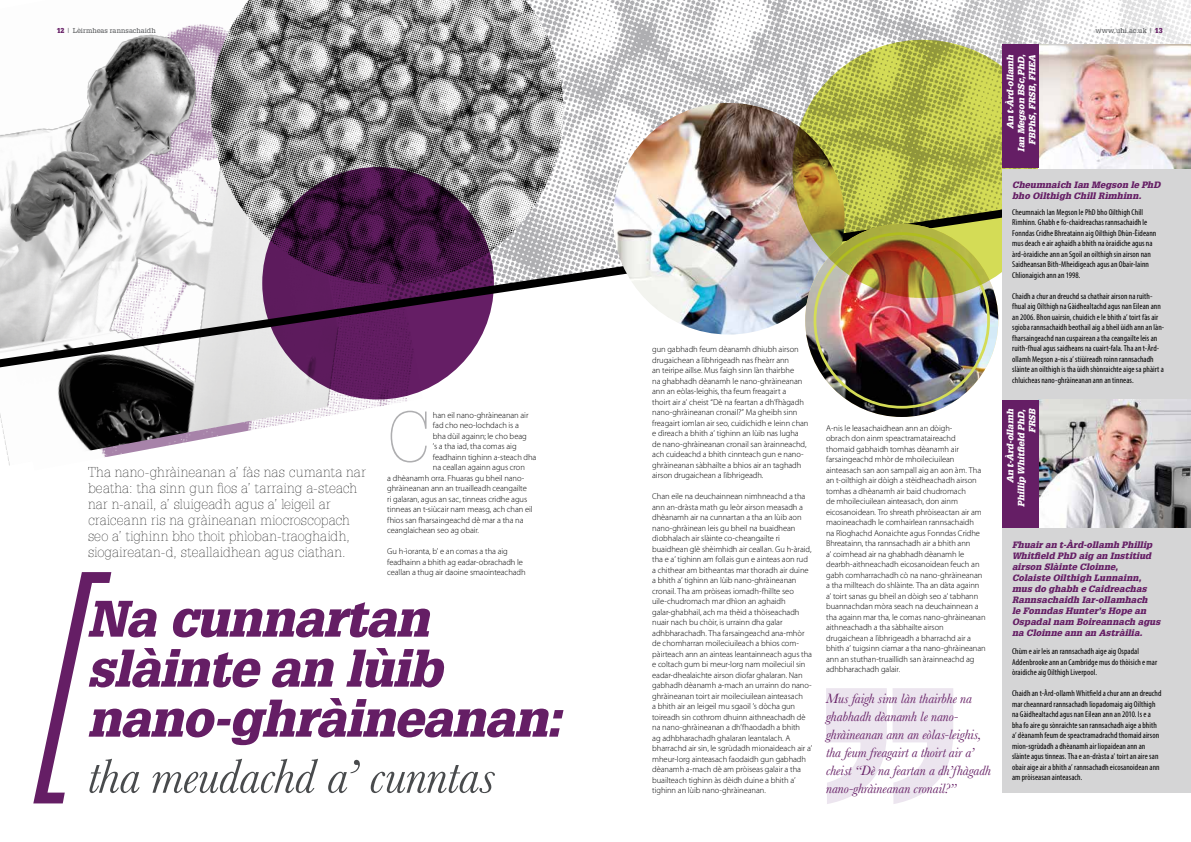
<style>
.page{position:relative;width:1191px;height:842px;background:#fff}
.page>*{position:absolute;margin:0;border:0;box-sizing:border-box;transform-origin:0 0}
.t1{font:100 70px "Glypha LT Std";color:#aeaeb0}
.t2{font:italic 900 50px/50px "Glypha LT Std";letter-spacing:-.015em;color:#651e65}
.t3{font:italic 50px "Baskerville";letter-spacing:-.01em;color:#494b4d}
.t4{font:100 14px/16px "Glypha LT Std";letter-spacing:.005em;color:#000}
.t5{font:italic 14px/18px "Baskerville";color:#651e65}
.t6{font:italic 900 9px/11px "Glypha LT Std";letter-spacing:.015em;color:#651e65}
.t7{font:italic 900 9px/11px "Glypha LT Std";letter-spacing:-.01em;color:#fff;text-align:right}
.t8{font:300 8.5px/10.5px "Myriad Pro";letter-spacing:-.01em;color:#000}
.t9{font:condensed 8.5px/10.5px "Myriad Pro";letter-spacing:.01em;color:#000}
.t10{font:7px "Glypha LT Std";letter-spacing:.015em;color:#494b4d}
.s1{font-weight:900;color:#651e65}
</style>
<div class="page">
<img style="left:0;top:24px;width:353px;height:442px">
<img style="left:563px;top:0;width:628px;height:204px">
<svg style="left:892px;top:688px;width:61px;height:116px"></svg>
<svg style="left:826px;top:688px;width:60px;height:116px"></svg>
<svg style="left:33px;top:572px;width:78px;height:231px"></svg>
<svg style="left:0;top:204px;width:999px;height:177px"></svg>
<img style="left:613px;top:103px;width:231px;height:231px;border-radius:116px">
<img style="left:805px;top:224px;width:193px;height:193px;border-radius:97px">
<img style="left:783px;top:31px;width:279px;height:276px">
<img style="left:211px;top:0;width:352px;height:284px">
<svg style="left:262px;top:167px;width:232px;height:232px;background:#4b164b"></svg>
<div style="left:1002px;top:169px;width:189px;height:623px;background:#d5d5d6"></div>
<img style="left:1038px;top:400px;width:153px;height:127px">
<div style="left:1002px;top:400px;width:36px;height:127px;background:#651e65"></div>
<img style="left:1038px;top:44px;width:153px;height:124px">
<div style="left:1002px;top:44px;width:36px;height:124px;background:#651e65"></div>
<p class="t10" style="left:57px;top:27px;width:100px"><span class="s1">12</span> | Lèirmheas rannsachaidh</p>
<h1 class="t1" style="left:387px;top:396px;width:44px">C</h1>
<p class="t8" style="left:433px;top:410px;width:97px">han eil nano-ghràineanan air</p>
<p class="t8" style="left:433px;top:420px;width:88px">fad cho neo-lochdach is a</p>
<p class="t8" style="left:433px;top:431px;width:95px">bha dùil againn; le cho beag</p>
<p class="t8" style="left:433px;top:441px;width:85px">’s a tha iad, tha comas aig</p>
<p class="t8" style="left:433px;top:452px;width:105px">feadhainn tighinn a-steach dha</p>
<p class="t8" style="left:433px;top:462px;width:94px">na ceallan againn agus cron</p>
<p class="t8" style="left:387px;top:473px;width:139px">a dhèanamh orra. Fhuaras gu bheil nano-</p>
<p class="t8" style="left:387px;top:483px;width:141px">ghràineanan ann an truailleadh ceangailte</p>
<p class="t8" style="left:387px;top:494px;width:141px">ri galaran, agus an sac, tinneas cridhe agus</p>
<p class="t8" style="left:387px;top:504px;width:147px">tinneas an t-siùcair nam measg, ach chan eil</p>
<p class="t8" style="left:387px;top:515px;width:138px">fhios san fharsaingeachd dè mar a tha na</p>
<p class="t8" style="left:387px;top:525px;width:93px">ceanglaichean seo ag obair.</p>
<p class="t8" style="left:387px;top:546px;width:140px">Gu h-ìoranta, b’ e an comas a tha aig feadhainn a bhith ag eadar-obrachadh le ceallan a thug air daoine smaointeachadh</p>
<h2 class="t2" style="left:87px;top:594px;width:474px">Na cunnartan slàinte an lùib nano-ghràineanan:</h2>
<p class="t4" style="left:88px;top:465px;width:279px">Tha nano-ghràineanan a’ fàs nas cumanta nar beatha: tha sinn gun fios a’ tarraing a-steach nar n-anail, a’ sluigeadh agus a’ leigeil ar craiceann ris na gràineanan miocroscopach seo a’ tighinn bho thoit phìoban-traoghaidh, siogaireatan-d, steallaidhean agus ciathan.</p>
<h2 class="t3" style="left:87px;top:743px;width:409px">tha meudachd a’ cunntas</h2>
<p class="t8" style="left:652px;top:344px;width:158px">gun gabhadh feum dèanamh dhiubh airson drugaichean a lìbhrigeadh nas fheàrr ann<br>an teiripe aillse. Mus faigh sinn làn thairbhe<br>na ghabhadh dèanamh le nano-ghràineanan ann an eòlas-leighis, tha feum freagairt a<br>thoirt air a’ cheist “Dè na feartan a dh’fhàgadh nano-ghràineanan cronail?” Ma gheibh sinn freagairt iomlan air seo, cuidichidh e leinn chan e dìreach a bhith a’ tighinn an lùib nas lugha de nano-ghràineanan cronail san àrainneachd, ach cuideachd a bhith cinnteach gun e nano&shy;ghràineanan sàbhailte a bhios air an taghadh airson drugaichean a lìbhrigeadh.</p>
<p class="t8" style="left:652px;top:491px;width:161px">Chan eile na deuchainnean nimhneachd a tha ann an-dràsta math gu leòr airson measadh a dhèanamh air na cunnartan a tha an lùib aon nano-ghràinean leis gu bheil na buaidhean dìobhalach air slàinte co-cheangailte ri buaidhean glè shèimhidh air ceallan. Gu h-àraid, tha e a’ tighinn am follais gun e ainteas aon rud a chithear am bitheantas mar thoradh air duine a bhith a’ tighinn an lùib nano-ghràineanan cronail. Tha am pròiseas iomadh-fhillte seo uile-chudromach mar dhìon an aghaidh galar-ghabhail, ach ma thèid a thòiseachadh nuair nach bu chòir, is urrainn dha galar adhbharachadh. Tha farsaingeachd ana-mhòr de chomharran moileciuileach a bhios com&shy;pàirteach ann an ainteas leantainneach agus tha e coltach gum bi meur-lorg nam moileciuil sin eadar-dhealaichte airson diofar ghalaran. Nan gabhadh dèanamh a-mach an urrainn do nano&shy;ghràineanan toirt air moileciuilean ainteasach<br>a bhith air an leigeil mu sgaoil ’s dòcha gun toireadh sin cothrom dhuinn aithneachadh dè na nano-ghràineanan a dh’fhaodadh a bhith<br>ag adhbharachadh ghalaran leantalach. A bharrachd air sin, le sgrùdadh mionaideach air a’ mheur-lorg ainteasach faodaidh gun gabhadh dèanamh a-mach dè am pròiseas galair a tha buailteach tighinn às dèidh duine a bhith a’ tighinn an lùib nano-ghràineanan.</p>
<p class="t8" style="left:826px;top:423px;width:161px">A-nis le leasachaidhean ann an dòigh-<br>obrach don ainm speactramataireachd thomaid gabhaidh tomhas dèanamh air farsaingeachd mhòr de mhoileciuilean ainteasach san aon sampall aig an aon àm. Tha an t-oilthigh air dòigh a stèidheachadh airson tomhas a dhèanamh air baid chudromach<br>de mhoileciuilean ainteasach, don ainm eicosanoidean. Tro shreath phròiseactan air am maoineachadh le comhairlean rannsachaidh<br>na Rìoghachd Aonaichte agus Fonndas Cridhe Bhreatainn, tha rannsachadh air a bhith ann<br>a’ coimhead air na ghabhadh dèanamh le dearbh-aithneachadh eicosanoidean feuch an gabh comharrachadh cò na nano-ghràineanan a tha millteach do shlàinte. Tha an dàta againn a’ toirt sanas gu bheil an dòigh seo a’ tabhann buannachdan mòra seach na deuchainnean a tha againn mar tha, le comas nano-ghràineanan aithneachadh a tha sàbhailte airson drugaichean a lìbhrigeadh a bharrachd air a bhith a’ tuigsinn ciamar a tha nano-ghràineanan ann an stuthan-truaillidh san àrainneachd ag adhbharachadh galair.</p>
<h3 class="t5" style="left:826px;top:689px;width:166px">Mus faigh sinn làn thairbhe na ghabhadh dèanamh le nano&shy;ghràineanan ann an eòlas-leighis, tha feum freagairt a thoirt air a’ cheist “Dè na feartan a dh’fhàgadh nano-ghràineanan cronail?”</h3>
<p class="t7" style="left:1005px;top:152px;width:99px;rotate:-90deg">An t-Àrd-ollamh<br>Ian Megson BSc,PhD,<br>FBPhS, FRSB, FHEA</p>
<p class="t10" style="left:1095px;top:27px;width:69px">www.uhi.ac.uk | <span class="s1">13</span></p>
<p class="t6" style="left:1012px;top:179px;width:150px">Cheumnaich Ian Megson le PhD bho Oilthigh Chill Rìmhinn.</p>
<p class="t9" style="left:1012px;top:207px;width:146px">Cheumnaich Ian Megson le PhD bho Oilthigh Chill Rìmhinn. Ghabh e fo-chaidreachas rannsachaidh le Fonndas Cridhe Bhreatainn aig Oilthigh Dhùn-Èideann mus deach e air aghaidh a bhith na òraidiche agus na àrd-òraidiche ann an Sgoil an oilthigh sin airson nan Saidheansan Bith-Mheidigeach agus an Obair-lainn Chlionaigich ann an 1998.</p>
<p class="t9" style="left:1012px;top:291px;width:154px">Chaidh a chur an dreuchd sa chathair airson na ruith&shy;fhual aig Oilthigh na Gàidhealtachd agus nan Eilean ann an 2006. Bhon uairsin, chuidich e le bhith a’ toirt fàs air sgioba rannsachaidh beothail aig a bheil ùidh ann an làn&shy;fharsaingeachd nan cuspairean a tha ceangailte leis an ruith-fhual agus saidheans na cuairt-fala. Tha an t-Àrd&shy;ollamh Megson a-nis a’ stiùireadh roinn rannsachadh slàinte an oilthigh is tha ùidh shònraichte aige sa phàirt a chluicheas nano-ghràineanan ann an tinneas.</p>
<p class="t7" style="left:1004px;top:507px;width:100px;rotate:-90deg">An t-Àrd-ollamh<br>Phillip Whitfield PhD,<br>FRSB</p>
<p class="t6" style="left:1012px;top:540px;width:150px">Fhuair an t-Àrd-ollamh Phillip<br>Whitfield PhD aig an Institiud airson Slàinte Cloinne,<br>Colaiste Oilthigh Lunnainn, mus do ghabh e Caidreachas<br>Rannsachaidh Iar-ollamhach<br>le Fonndas Hunter’s Hope an<br>Ospadal nam Boireannach agus na Cloinne ann an Astràilia.</p>
<p class="t9" style="left:1012px;top:646px;width:147px">Chùm e air leis an rannsachadh aige aig Ospadal<br>Addenbrooke ann an Cambridge mus do thòisich e mar òraidiche aig Oilthigh Liverpool.</p>
<p class="t9" style="left:1012px;top:688px;width:151px">Chaidh an t-Àrd-ollamh Whitfield a chur ann an dreuchd mar cheannard rannsachadh liopadomaig aig Oilthigh na Gàidhealtachd agus nan Eilean ann an 2010. Is e a bha fo aire gu sònraichte san rannsachadh aige a bhith a’ dèanamh feum de speactramadrachd thomaid airson mion-sgrùdadh a dhèanamh air liopaidean ann an slàinte agus tinneas. Tha e an-dràsta a’ toirt an aire san obair aige air a bhith a’ rannsachadh eicosanoidean ann am pròiseasan ainteasach.</p>
</div>
